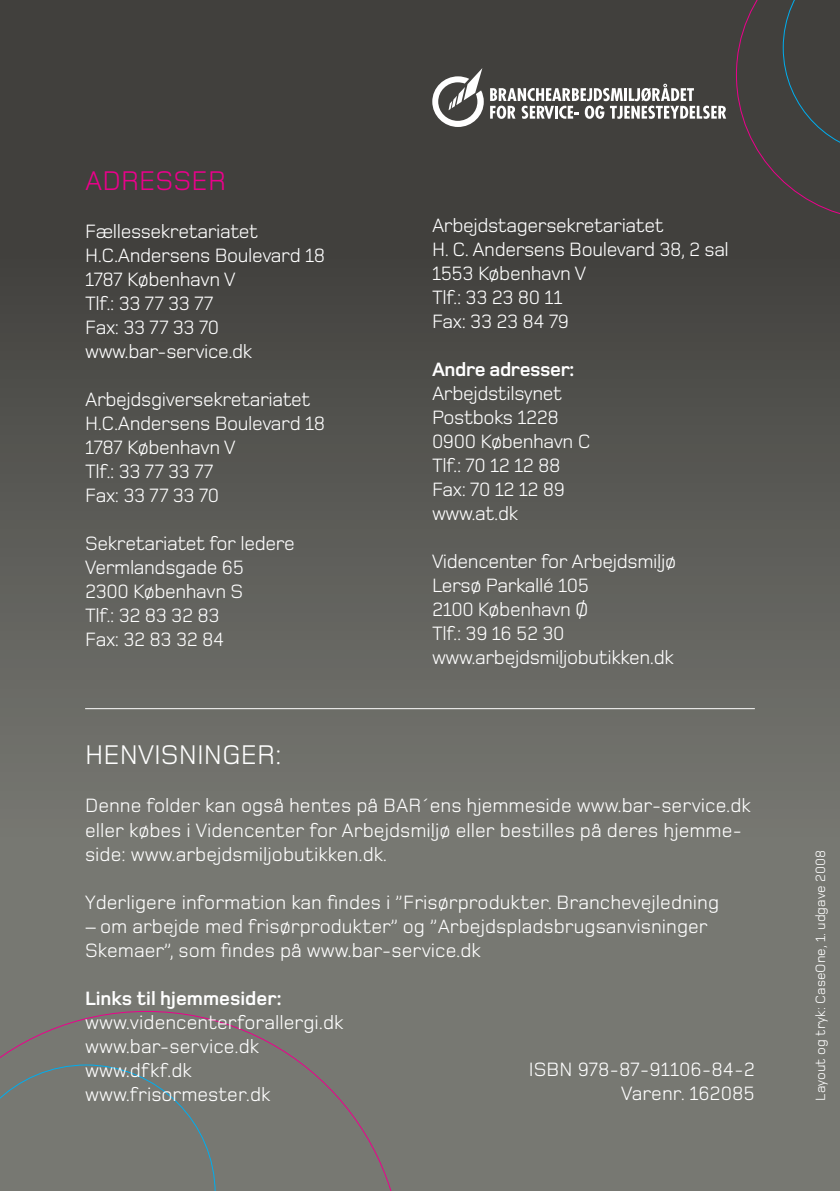
<style>
.page{position:relative;width:840px;height:1191px;background:#fff}
.page>*{position:absolute;margin:0;border:0;box-sizing:border-box;transform-origin:0 0}
.t1{font:28px "Foundry Monoline";color:#fff}
.t2{font:28px "Foundry Monoline";color:#ec008c}
.t3{font:20px/24px "Foundry Monoline";letter-spacing:-.02em;color:#fff}
.t4{font:20px/24px "Foundry Monoline";color:#fff}
.t5{font:700 20px "Foundry Monoline";color:#fff}
.t6{font:700 20px "Foundry Monoline";letter-spacing:-.02em;color:#fff}
.t7{font:14px "Foundry Monoline";color:#fff}
</style>
<div class="page">
<div style="left:0;top:0;width:839px;height:1191px;background:linear-gradient(to bottom,#3a3936,#84857e)"></div>
<div style="left:735px;top:0;width:104px;height:220px;background:#41403d"></div>
<div style="left:0;top:1011px;width:403px;height:180px;background:#777872"></div>
<div style="left:0;top:1064px;width:215px;height:127px;background:#777872"></div>
<hr style="left:85px;top:708px;width:669px;height:1px;background:#fff">
<svg style="left:490px;top:84px;width:235px;height:35px"></svg>
<svg style="left:432px;top:68px;width:51px;height:59px"></svg>
<h1 class="t2" style="left:85px;top:165px;width:142px">ADRESSER</h1>
<p class="t3" style="left:85px;top:220px;width:241px">Fællessekretariatet<br>H.C.Andersens Boulevard 18<br>1787 København V<br>Tlf.: 33 77 33 77<br>Fax: 33 77 33 70 www.bar-service.dk</p>
<p class="t3" style="left:85px;top:388px;width:241px">Arbejdsgiversekretariatet<br>H.C.Andersens Boulevard 18<br>1787 København V<br>Tlf.: 33 77 33 77<br>Fax: 33 77 33 70</p>
<p class="t3" style="left:85px;top:532px;width:211px">Sekretariatet for ledere<br>Vermlandsgade 65<br>2300 København S<br>Tlf.: 32 83 32 83<br>Fax: 32 83 32 84</p>
<p class="t3" style="left:432px;top:214px;width:298px">Arbejdstagersekretariatet<br>H. C. Andersens Boulevard 38, 2 sal<br>1553 København V<br>Tlf.: 33 23 80 11<br>Fax: 33 23 84 79</p>
<p class="t6" style="left:432px;top:359px;width:144px">Andre adresser:</p>
<p class="t3" style="left:432px;top:382px;width:160px">Arbejdstilsynet<br>Postboks 1228<br>0900 København C<br>Tlf.: 70 12 12 88<br>Fax: 70 12 12 89 www.at.dk</p>
<p class="t3" style="left:432px;top:550px;width:245px">Videncenter for Arbejdsmiljø<br>Lersø Parkallé 105<br>2100 København Ø<br>Tlf.: 39 16 52 30 www.arbejdsmiljobutikken.dk</p>
<h1 class="t1" style="left:85px;top:740px;width:198px">Henvisninger:</h1>
<p class="t4" style="left:85px;top:795px;width:667px">Denne folder kan også hentes på BAR´ens hjemmeside www.bar-service.dk eller købes i Videncenter for Arbejdsmiljø eller bestilles på deres hjemme&shy;side: www.arbejdsmiljobutikken.dk.</p>
<p class="t4" style="left:85px;top:891px;width:635px">Yderligere information kan findes i ”Frisørprodukter. Branchevejledning</p>
<p class="t4" style="left:85px;top:915px;width:623px">– om arbejde med frisørprodukter” og ”Arbejdspladsbrugsanvisninger<br>Skemaer”, som findes på www.bar-service.dk</p>
<p class="t5" style="left:85px;top:987px;width:198px">Links til hjemmesider:</p>
<p class="t4" style="left:85px;top:1011px;width:260px">www.videncenterforallergi.dk www.bar-service.dk www.dfkf.dk www.frisormester.dk</p>
<p class="t4" style="left:528px;top:1058px;width:227px;text-align:right">ISBN 978-87-91106-84-2<br>Varenr. 162085</p>
<p class="t7" style="left:812px;top:1100px;width:252px;rotate:-90deg">Layout og tryk: CaseOne, 1. udgave 2008</p>
</div>
